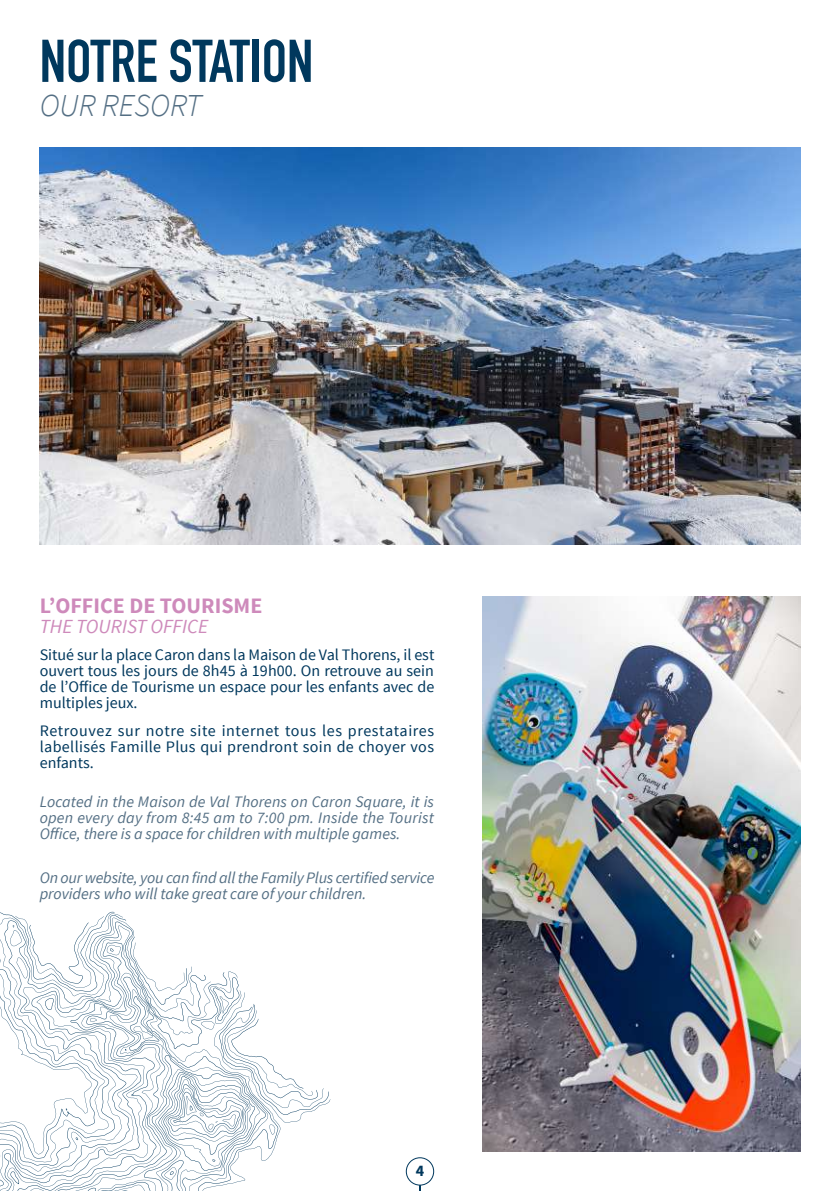
<style>
.page{position:relative;width:840px;height:1191px;background:#fff}
.page>*{position:absolute;margin:0;border:0;box-sizing:border-box;transform-origin:0 0}
.t1{font:700 59.2px "DIN Condensed";color:#00385d}
.t2{font:italic 300 32px "Source Sans Pro";color:#546f84}
.t3{font:700 22px "Source Sans Pro";color:#ce8abb}
.t4{font:italic 20px "Source Sans Pro";color:#ce8abb}
.t5{font:16px/16px "Source Sans Pro";color:#00385d;text-align:justify}
.t6{font:italic 16px/16px "Source Sans Pro";color:#546f84;text-align:justify}
.t7{font:700 16px "Source Sans Pro";color:#00385d}
</style>
<div class="page">
<svg style="left:419px;top:1185px;width:2px;height:6px"></svg>
<div style="left:405px;top:1157px;width:29px;height:28px;border:1px solid #00385d;border-radius:50%"></div>
<img style="left:40px;top:147px;width:759px;height:397px">
<img style="left:482px;top:596px;width:317px;height:555px">
<svg style="left:280px;top:1074px;width:50px;height:57px"></svg>
<svg style="left:266px;top:1059px;width:9px;height:101px"></svg>
<svg style="left:255px;top:1009px;width:11px;height:152px"></svg>
<svg style="left:0;top:916px;width:255px;height:275px"></svg>
<h1 class="t1" style="left:40px;top:21px;width:275px">NOTRE STATION</h1>
<h2 class="t2" style="left:40px;top:86px;width:163px">OUR RESORT</h2>
<h3 class="t3" style="left:40px;top:591px;width:224px">L’OFFICE DE TOURISME</h3>
<p class="t4" style="left:40px;top:614px;width:170px">THE TOURIST OFFICE</p>
<p class="t5" style="left:40px;top:647px;width:396px">Situé sur la place Caron dans la Maison de Val Thorens, il est ouvert tous les jours de 8h45 à 19h00. On retrouve au sein de l’Office de Tourisme un espace pour les enfants avec de multiples jeux.</p>
<p class="t5" style="left:40px;top:722px;width:396px">Retrouvez sur notre site internet tous les prestataires labellisés Famille Plus qui prendront soin de choyer vos enfants.</p>
<p class="t6" style="left:40px;top:794px;width:395px">Located in the Maison de Val Thorens on Caron Square, it is open every day from 8:45 am to 7:00 pm. Inside the Tourist Office, there is a space for children with multiple games.</p>
<p class="t6" style="left:40px;top:869px;width:396px">On our website, you can find all the Family Plus certified service providers who will take great care of your children.</p>
<p class="t7" style="left:415px;top:1160px;width:10px">4</p>
</div>
